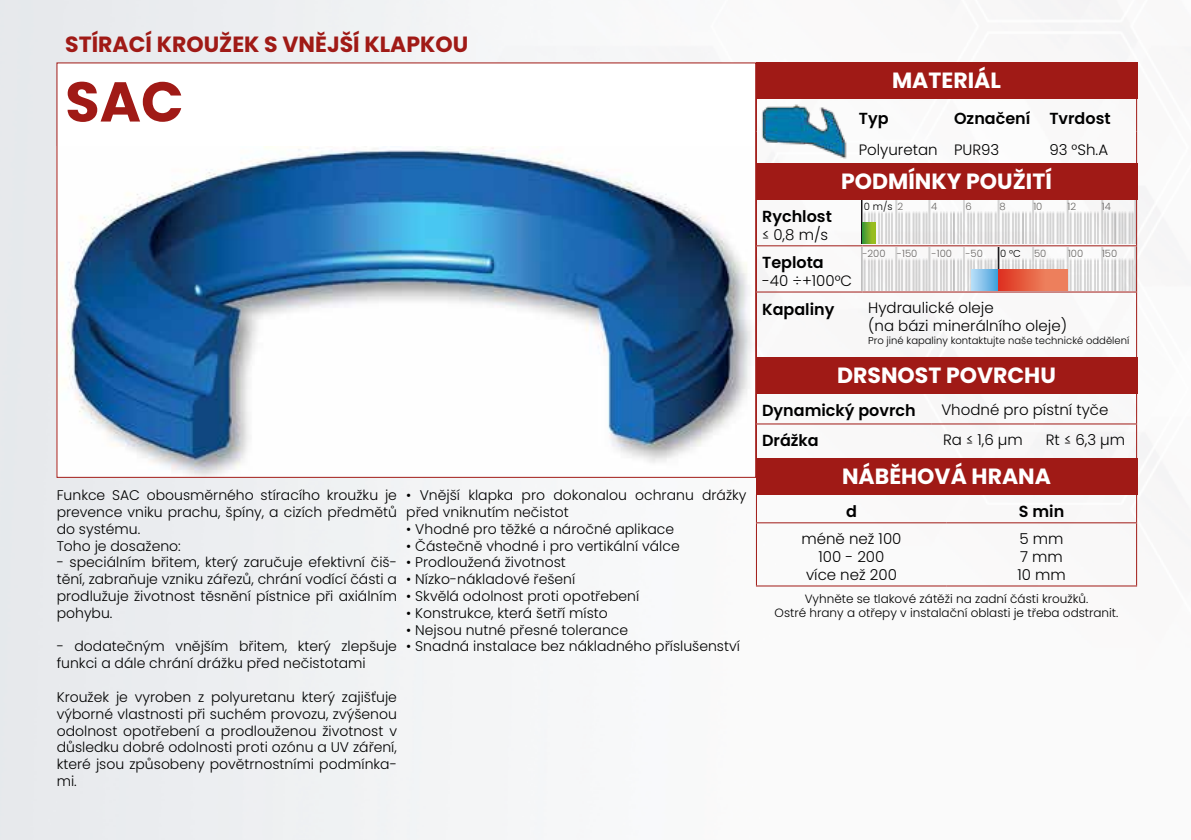
<style>
.page{position:relative;width:1191px;height:840px;background:#fff}
.page>*{position:absolute;margin:0;border:0;box-sizing:border-box;transform-origin:0 0}
.t1{font:700 56px "Poppins";color:#a01a16}
.t2{font:700 22px "Poppins";color:#fff}
.t3{font:700 22px "Poppins";color:#a01a16}
.t4{font:600 16px "Poppins";color:#000}
.t5{font:300 15px/18px "Poppins";color:#000}
.t6{font:300 14px/16.8px "Poppins";color:#000}
.t7{font:300 12px/14.4px "Poppins";color:#000;text-align:center}
.t8{font:300 10px "Poppins";color:#000}
.t9{font:300 10px "Poppins";color:#696664}
.s1{color:#696664}
</style>
<div class="page">
<img style="left:0;top:0;width:1188px;height:839px">
<img style="left:861px;top:201px;width:277px;height:42px">
<img style="left:861px;top:247px;width:277px;height:43px">
<div style="left:57px;top:63px;width:698px;height:414px;background:#fff"></div>
<img style="left:62px;top:147px;width:690px;height:328px">
<div style="left:756px;top:63px;width:381px;height:36px;background:#a01a16"></div>
<div style="left:756px;top:163px;width:381px;height:36px;background:#a01a16"></div>
<div style="left:756px;top:357px;width:381px;height:36px;background:#a01a16"></div>
<div style="left:756px;top:458px;width:381px;height:36px;background:#a01a16"></div>
<hr style="left:1136px;top:99px;width:1px;height:32px;background:#a01a16">
<hr style="left:1136px;top:131px;width:1px;height:32px;background:#a01a16">
<hr style="left:756px;top:99px;width:1px;height:32px;background:#a01a16">
<hr style="left:756px;top:131px;width:1px;height:32px;background:#a01a16">
<img style="left:757px;top:99px;width:93px;height:64px">
<hr style="left:1136px;top:199px;width:1px;height:46px;background:#a01a16">
<hr style="left:756px;top:245px;width:106px;height:1px;background:#a01a16">
<hr style="left:862px;top:245px;width:275px;height:1px;background:#a01a16">
<hr style="left:1136px;top:246px;width:1px;height:45px;background:#a01a16">
<hr style="left:756px;top:291px;width:106px;height:1px;background:#a01a16">
<hr style="left:862px;top:291px;width:275px;height:1px;background:#a01a16">
<hr style="left:1136px;top:292px;width:1px;height:65px;background:#a01a16">
<hr style="left:756px;top:199px;width:1px;height:46px;background:#a01a16">
<hr style="left:756px;top:246px;width:1px;height:45px;background:#a01a16">
<hr style="left:756px;top:292px;width:1px;height:65px;background:#a01a16">
<svg style="left:971px;top:269px;width:27px;height:21px"></svg>
<svg style="left:998px;top:269px;width:69px;height:21px"></svg>
<hr style="left:1136px;top:393px;width:1px;height:30px;background:#a01a16">
<hr style="left:756px;top:423px;width:175px;height:1px;background:#a01a16">
<hr style="left:931px;top:423px;width:103px;height:1px;background:#a01a16">
<hr style="left:1034px;top:423px;width:103px;height:1px;background:#a01a16">
<hr style="left:1136px;top:424px;width:1px;height:34px;background:#a01a16">
<hr style="left:756px;top:393px;width:1px;height:30px;background:#a01a16">
<hr style="left:756px;top:424px;width:1px;height:34px;background:#a01a16">
<svg style="left:1136px;top:494px;width:1px;height:28px"></svg>
<hr style="left:756px;top:522px;width:190px;height:1px;background:#a01a16">
<hr style="left:946px;top:522px;width:191px;height:1px;background:#a01a16">
<hr style="left:1136px;top:523px;width:1px;height:62px;background:#a01a16">
<hr style="left:756px;top:585px;width:190px;height:1px;background:#a01a16">
<hr style="left:946px;top:585px;width:191px;height:1px;background:#a01a16">
<svg style="left:756px;top:494px;width:1px;height:28px"></svg>
<hr style="left:756px;top:523px;width:1px;height:62px;background:#a01a16">
<svg style="left:862px;top:222px;width:13px;height:21px"></svg>
<h2 class="t3" style="left:65px;top:31px;width:404px">STÍRACÍ KROUŽEK S VNĚJŠÍ KLAPKOU</h2>
<h1 class="t1" style="left:65px;top:69px;width:120px">SAC</h1>
<p class="t6" style="left:57px;top:486px;width:342px">Funkce SAC obousměrného stíracího kroužku je prevence vniku prachu, špíny, a cizích předmětů do systému.<br>Toho je dosaženo:</p>
<p class="t6" style="left:57px;top:554px;width:342px;text-align:justify">- speciálním břitem, který zaručuje efektivní čiš&shy;tění, zabraňuje vzniku zářezů, chrání vodící části a prodlužuje životnost těsnění pístnice při axiálním pohybu.</p>
<p class="t6" style="left:57px;top:638px;width:342px">- dodatečným vnějším břitem, který zlepšuje funkci a dále chrání drážku před nečistotami</p>
<p class="t6" style="left:57px;top:688px;width:342px;text-align:justify">Kroužek je vyroben z polyuretanu který zajišťuje výborné vlastnosti při suchém provozu, zvýšenou odolnost opotřebení a prodlouženou životnost v důsledku dobré odolnosti proti ozónu a UV záření, které jsou způsobeny povětrnostními podmínka&shy;mi.</p>
<p class="t6" style="left:406px;top:486px;width:342px">• Vnější klapka pro dokonalou ochranu drážky před vniknutím nečistot</p>
<p class="t6" style="left:406px;top:520px;width:269px">• Vhodné pro těžké a náročné aplikace</p>
<p class="t6" style="left:406px;top:537px;width:275px">• Částečně vhodné i pro vertikální válce</p>
<p class="t6" style="left:406px;top:554px;width:161px">• Prodloužená životnost</p>
<p class="t6" style="left:406px;top:570px;width:170px">• Nízko-nákladové řešení</p>
<p class="t6" style="left:406px;top:587px;width:234px">• Skvělá odolnost proti opotřebení</p>
<p class="t6" style="left:406px;top:604px;width:203px">• Konstrukce, která šetří místo</p>
<p class="t6" style="left:406px;top:621px;width:223px">• Nejsou nutné přesné tolerance</p>
<p class="t6" style="left:406px;top:638px;width:335px">• Snadná instalace bez nákladného příslušenství</p>
<h2 class="t2" style="left:892px;top:68px;width:110px">MATERIÁL</h2>
<p class="t4" style="left:858px;top:109px;width:31px">Typ</p>
<p class="t4" style="left:954px;top:109px;width:158px">Označení Tvrdost</p>
<p class="t5" style="left:858px;top:141px;width:142px">Polyuretan PUR93</p>
<p class="t5" style="left:1049px;top:141px;width:60px">93 °Sh.A</p>
<h2 class="t2" style="left:841px;top:169px;width:212px">PODMÍNKY POUŽITÍ</h2>
<p class="t8" style="left:864px;top:200px;width:41px">0 m/s <span class="s1">2</span></p>
<p class="t9" style="left:931px;top:200px;width:8px">4</p>
<p class="t9" style="left:965px;top:201px;width:8px">6</p>
<p class="t9" style="left:999px;top:201px;width:8px">8</p>
<p class="t9" style="left:1033px;top:201px;width:11px">10</p>
<p class="t9" style="left:1067px;top:201px;width:10px">12</p>
<p class="t9" style="left:1102px;top:201px;width:11px">14</p>
<p class="t9" style="left:862px;top:247px;width:57px">-200 -150</p>
<p class="t9" style="left:931px;top:247px;width:22px">-100</p>
<p class="t9" style="left:965px;top:247px;width:19px">-50</p>
<p class="t9" style="left:1034px;top:247px;width:14px">50</p>
<p class="t4" style="left:762px;top:207px;width:71px">Rychlost</p>
<p class="t5" style="left:762px;top:226px;width:68px">≤ 0,8 m/s</p>
<p class="t4" style="left:762px;top:253px;width:63px">Teplota</p>
<p class="t5" style="left:762px;top:272px;width:92px">-40 ÷+100°C</p>
<p class="t4" style="left:762px;top:299px;width:74px">Kapaliny</p>
<p class="t5" style="left:868px;top:299px;width:200px">Hydraulické oleje<br>(na bázi minerálního oleje)</p>
<p class="t8" style="left:868px;top:334px;width:263px">Pro jiné kapaliny kontaktujte naše technické oddělení</p>
<p class="t8" style="left:1000px;top:247px;width:22px">0 °C</p>
<p class="t9" style="left:1068px;top:247px;width:17px">100</p>
<p class="t9" style="left:1102px;top:247px;width:17px">150</p>
<h2 class="t2" style="left:837px;top:362px;width:220px">DRSNOST POVRCHU</h2>
<p class="t4" style="left:762px;top:400px;width:155px">Dynamický povrch</p>
<p class="t5" style="left:941px;top:400px;width:168px">Vhodné pro pístní tyče</p>
<p class="t4" style="left:762px;top:431px;width:58px">Drážka</p>
<p class="t5" style="left:943px;top:431px;width:81px">Ra ≤ 1,6 μm</p>
<p class="t5" style="left:1045px;top:431px;width:81px">Rt ≤ 6,3 μm</p>
<h2 class="t2" style="left:842px;top:463px;width:210px">NÁBĚHOVÁ HRANA</h2>
<p class="t4" style="left:846px;top:502px;width:12px">d</p>
<p class="t4" style="left:1019px;top:502px;width:47px">S min</p>
<p class="t5" style="left:801px;top:529px;width:102px;text-align:center">méně než 100<br>100 - 200<br>více než 200</p>
<p class="t5" style="left:1017px;top:530px;width:50px">5 mm<br>7 mm<br>10 mm</p>
<p class="t7" style="left:774px;top:591px;width:345px">Vyhněte se tlakové zátěži na zadní části kroužků.<br>Ostré hrany a otřepy v instalační oblasti je třeba odstranit.</p>
</div>
